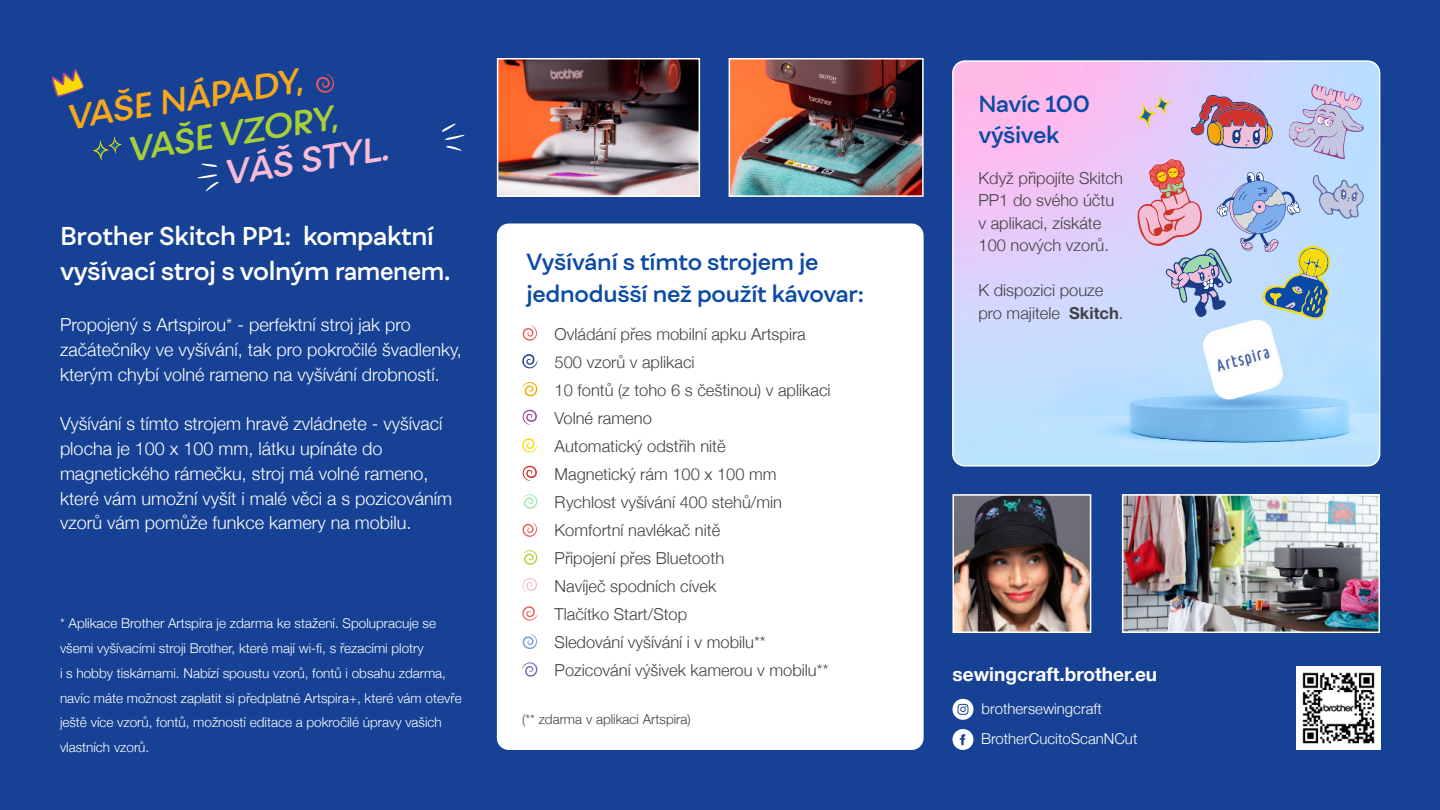
<style>
.page{position:relative;width:1440px;height:810px;background:#164194}
.page>*{position:absolute;margin:0;border:0;box-sizing:border-box;transform-origin:0 0}
.t1{font:italic 600 33.3px "Fibra One";color:#f6a81c}
.t2{font:italic 600 33.3px "Fibra One";color:#a8cf38}
.t3{font:italic 600 33.3px "Fibra One";color:#f7bbd5}
.t4{font:600 24.75px/34.6px "Fibra One";letter-spacing:-.015em;color:#fff}
.t5{font:600 22.5px/31.5px "Fibra One";letter-spacing:-.01em;color:#0a4aa8}
.t6{font:700 19.05px "Helvetica Neue";color:#fff}
.t7{font:300 18px/24.8px "Helvetica Neue";color:#fff}
.t8{font:300 16.5px/28px "Helvetica Neue";color:#424241}
.t9{font:300 15px "Helvetica Neue";color:#fff}
.t10{font:300 13.5px/24.8px "Helvetica Neue";color:#fff}
.t11{font:300 13.5px "Helvetica Neue";color:#424241}
.s1{font-weight:700}
</style>
<div class="page">
<div style="left:497px;top:224px;width:427px;height:526px;background:#fff;border-radius:12px"></div>
<img style="left:500px;top:61px;width:197px;height:133px">
<div style="left:497px;top:58px;width:203px;height:139px;border:2px solid #fff"></div>
<img style="left:955px;top:497px;width:133px;height:133px">
<div style="left:952px;top:494px;width:139px;height:139px;border:2px solid #fff"></div>
<img style="left:1125px;top:497px;width:252px;height:133px">
<div style="left:1122px;top:494px;width:258px;height:139px;border:2px solid #fff"></div>
<img style="left:953px;top:61px;width:427px;height:405px;border-radius:12px">
<div style="left:952px;top:60px;width:428px;height:407px;border:2px solid #fff;border-radius:12px"></div>
<img style="left:732px;top:61px;width:189px;height:133px">
<div style="left:729px;top:58px;width:195px;height:139px;border:2px solid #fff"></div>
<svg style="left:201px;top:164px;width:16px;height:3px"></svg>
<svg style="left:197px;top:174px;width:22px;height:17px"></svg>
<svg style="left:442px;top:123px;width:23px;height:17px"></svg>
<svg style="left:446px;top:146px;width:16px;height:5px"></svg>
<svg style="left:93px;top:137px;width:29px;height:23px"></svg>
<svg style="left:316px;top:74px;width:18px;height:19px"></svg>
<svg style="left:52px;top:69px;width:32px;height:28px"></svg>
<svg style="left:523px;top:326px;width:14px;height:15px"></svg>
<svg style="left:522px;top:382px;width:15px;height:14px"></svg>
<svg style="left:523px;top:522px;width:14px;height:15px"></svg>
<svg style="left:523px;top:466px;width:14px;height:15px"></svg>
<svg style="left:522px;top:606px;width:15px;height:15px"></svg>
<svg style="left:522px;top:354px;width:16px;height:14px"></svg>
<svg style="left:522px;top:438px;width:16px;height:15px"></svg>
<svg style="left:523px;top:578px;width:14px;height:14px"></svg>
<svg style="left:523px;top:410px;width:14px;height:15px"></svg>
<svg style="left:523px;top:550px;width:14px;height:15px"></svg>
<svg style="left:523px;top:494px;width:14px;height:15px"></svg>
<svg style="left:523px;top:634px;width:14px;height:15px"></svg>
<svg style="left:522px;top:662px;width:15px;height:15px"></svg>
<svg style="left:1137px;top:84px;width:227px;height:236px;background:#bdbfdb"></svg>
<img style="left:1296px;top:666px;width:84px;height:84px">
<svg style="left:952px;top:729px;width:22px;height:21px"></svg>
<svg style="left:952px;top:699px;width:22px;height:21px"></svg>
<h1 class="t1" style="left:63px;top:95px;width:240px;rotate:-9deg">VAŠE NÁPADY,</h1>
<h1 class="t3" style="left:221px;top:151px;width:167px;rotate:-9deg">VÁŠ STYL.</h1>
<h1 class="t2" style="left:124px;top:127px;width:214px;rotate:-9deg">VAŠE VZORY,</h1>
<h2 class="t4" style="left:60px;top:218px;width:392px">Brother Skitch PP1: kompaktní vyšívací stroj s volným ramenem.</h2>
<p class="t7" style="left:60px;top:312px;width:403px">Propojený s Artspirou* - perfektní stroj jak pro začátečníky ve vyšívání, tak pro pokročilé švadlenky, kterým chybí volné rameno na vyšívání drobností.</p>
<p class="t7" style="left:60px;top:411px;width:394px">Vyšívání s tímto strojem hravě zvládnete - vyšívací plocha je 100 x 100 mm, látku upínáte do magnetického rámečku, stroj má volné rameno, které vám umožní vyšít i malé věci a s pozicováním vzorů vám pomůže funkce kamery na mobilu.</p>
<p class="t10" style="left:60px;top:611px;width:403px">* Aplikace Brother Artspira je zdarma ke stažení. Spolupracuje se všemi vyšívacími stroji Brother, které mají wi-fi, s řezacími plotry<br>i s hobby tiskárnami. Nabízí spoustu vzorů, fontů i obsahu zdarma, navíc máte možnost zaplatit si předplatné Artspira+, které vám otevře ještě více vzorů, fontů, možností editace a pokročilé úpravy vašich vlastních vzorů.</p>
<h3 class="t5" style="left:526px;top:246px;width:339px">Vyšívání s tímto strojem je jednodušší než použít kávovar:</h3>
<p class="t8" style="left:555px;top:319px;width:277px">Ovládání přes mobilní apku Artspira<br>500 vzorů v aplikaci<br>10 fontů (z toho 6 s češtinou) v aplikaci<br>Volné rameno<br>Automatický odstřih nitě<br>Magnetický rám 100 x 100 mm<br>Rychlost vyšívání 400 stehů/min<br>Komfortní navlékač nitě<br>Připojení přes Bluetooth<br>Navíječ spodních cívek<br>Tlačítko Start/Stop<br>Sledování vyšívání i v mobilu**<br>Pozicování výšivek kamerou v mobilu**</p>
<p class="t11" style="left:522px;top:710px;width:170px">(** zdarma v aplikaci Artspira)</p>
<h3 class="t5" style="left:979px;top:88px;width:113px">Navíc 100 výšivek</h3>
<p class="t8" style="left:979px;top:166px;width:146px;line-height:22.5px">Když připojíte Skitch<br>PP1 do svého účtu v aplikaci, získáte<br>100 nových vzorů.</p>
<p class="t8" style="left:979px;top:279px;width:146px;line-height:22.5px">K dispozici pouze pro majitele <span class="s1">Skitch</span>.</p>
<p class="t6" style="left:952px;top:662px;width:206px">sewingcraft.brother.eu</p>
<p class="t9" style="left:982px;top:700px;width:122px">brothersewingcraft</p>
<p class="t9" style="left:981px;top:730px;width:158px">BrotherCucitoScanNCut</p>
</div>
